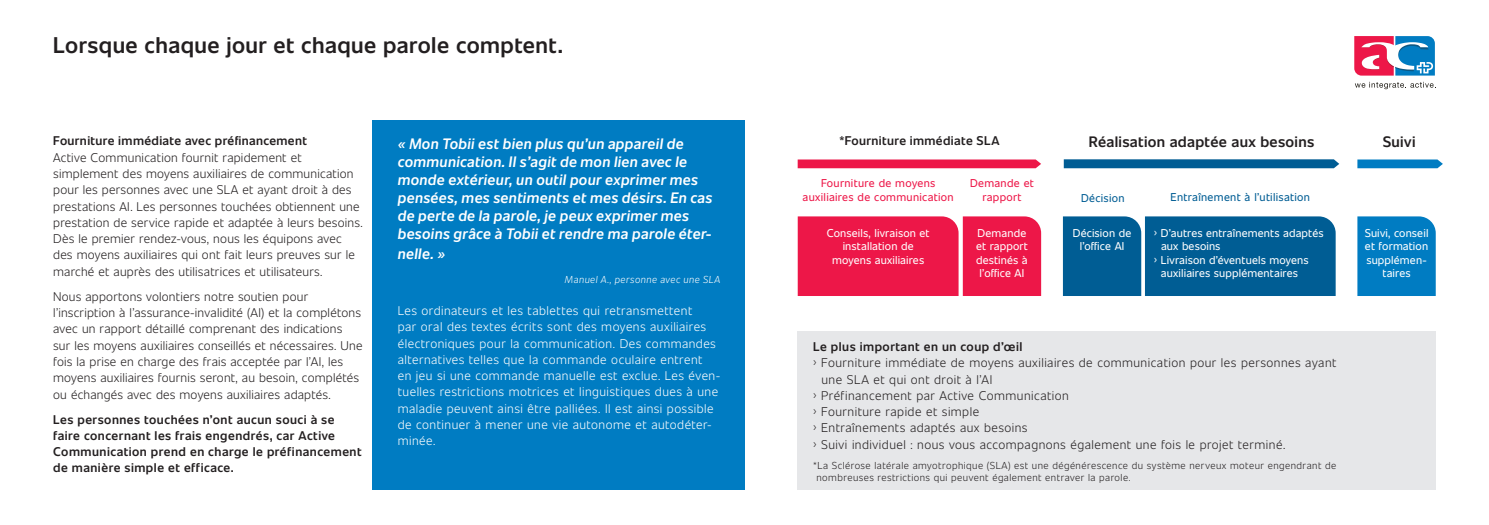
<style>
.page{position:relative;width:1489px;height:525px;background:#fff}
.page>*{position:absolute;margin:0;border:0;box-sizing:border-box;transform-origin:0 0}
.t1{font:600 22.5px "Unitext";letter-spacing:.02em;color:#231f20}
.t2{font:italic 600 15px/18px "Unitext";letter-spacing:.02em;color:#fff}
.t3{font:600 15px "Unitext";letter-spacing:.02em;color:#231f20}
.Fliesstext{font:300 12.5px/16.2px "Unitext";letter-spacing:.015em;color:#231f20}
.t4{font:300 12.5px/16.2px "Unitext";letter-spacing:.035em;color:#fff}
.Fliesstext-2{font:300 12.5px/16.2px "Unitext";letter-spacing:.035em;color:#231f20}
.t5{font:600 12.5px/16.2px "Unitext";letter-spacing:.04em;color:#231f20}
.t6{font:11.25px/13.5px "Unitext";letter-spacing:.01em;color:#fff;text-align:center}
.t7{font:11.25px/13.5px "Unitext";letter-spacing:.025em;color:#ed1748;text-align:center}
.t8{font:11.25px "Unitext";letter-spacing:.025em;color:#005d94}
.t9{font:300 10px/12.5px "Unitext";letter-spacing:.045em;color:#231f20}
.t10{font:italic 300 10px "Unitext";letter-spacing:.045em;color:#fff}
</style>
<div class="page">
<div style="left:372px;top:120px;width:372px;height:370px;background:#007cc2"></div>
<div style="left:797px;top:331px;width:638px;height:159px;background:#e6e7e9"></div>
<div style="left:797px;top:216px;width:244px;height:80px;background:#ed1748"></div>
<div style="left:1357px;top:216px;width:78px;height:80px;background:#007cc2"></div>
<div style="left:1062px;top:216px;width:273px;height:80px;background:#005d94"></div>
<svg style="left:1355px;top:82px;width:79px;height:7px"></svg>
<svg style="left:1354px;top:36px;width:80px;height:40px"></svg>
<svg style="left:1357px;top:159px;width:85px;height:9px"></svg>
<svg style="left:1063px;top:159px;width:276px;height:9px;background:#0c6498"></svg>
<svg style="left:797px;top:159px;width:244px;height:9px;background:#ee2654"></svg>
<p class="t1" style="left:53px;top:29px;width:511px">Lorsque chaque jour et chaque parole comptent.</p>
<p class="t5" style="left:53px;top:132px;width:255px">Fourniture immédiate avec préfinancement</p>
<p class="Fliesstext" style="left:53px;top:148px;width:311px">Active Communication fournit rapidement et simplement des moyens auxiliaires de communication pour les personnes avec une SLA et ayant droit à des prestations AI. Les personnes touchées obtiennent une prestation de service rapide et adaptée à leurs besoins.<br>Dès le premier rendez-vous, nous les équipons avec des moyens auxiliaires qui ont fait leurs preuves sur le marché et auprès des utilisatrices et utilisateurs.</p>
<p class="Fliesstext" style="left:53px;top:287px;width:311px">Nous apportons volontiers notre soutien pour l’inscription à l’assurance-invalidité (AI) et la complétons avec un rapport détaillé comprenant des indications<br>sur les moyens auxiliaires conseillés et nécessaires. Une fois la prise en charge des frais acceptée par l’AI, les moyens auxiliaires fournis seront, au besoin, complétés ou échangés avec des moyens auxiliaires adaptés.</p>
<p class="t5" style="left:53px;top:410px;width:310px">Les personnes touchées n’ont aucun souci à se faire concernant les frais engendrés, car Active Communication prend en charge le préfinancement de manière simple et efficace.</p>
<p class="t2" style="left:398px;top:134px;width:316px">« Mon Tobii est bien plus qu’un appareil de communication. Il s’agit de mon lien avec le monde extérieur, un outil pour exprimer mes pensées, mes sentiments et mes désirs. En cas de perte de la parole, je peux exprimer mes besoins grâce à Tobii et rendre ma parole éter-</p>
<p class="t2" style="left:398px;top:244px;width:49px">nelle. »</p>
<p class="t10" style="left:565px;top:272px;width:157px">Manuel A., personne avec une SLA</p>
<p class="t4" style="left:398px;top:301px;width:324px">Les ordinateurs et les tablettes qui retransmettent<br>par oral des textes écrits sont des moyens auxiliaires électroniques pour la communication. Des commandes alternatives telles que la commande oculaire entrent<br>en jeu si une commande manuelle est exclue. Les éven&shy;tuelles restrictions motrices et linguistiques dues à une maladie peuvent ainsi être palliées. Il est ainsi possible de continuer à mener une vie autonome et autodéter&shy;minée.</p>
<p class="t5" style="left:839px;top:132px;width:161px">*Fourniture immédiate SLA</p>
<p class="t3" style="left:1088px;top:131px;width:227px">Réalisation adaptée aux besoins</p>
<p class="t3" style="left:1382px;top:131px;width:34px">Suivi</p>
<p class="t7" style="left:802px;top:176px;width:152px">Fourniture de moyens auxiliaires de communication</p>
<p class="t7" style="left:970px;top:176px;width:65px">Demande et rapport</p>
<p class="t8" style="left:1081px;top:189px;width:45px">Décision</p>
<p class="t8" style="left:1170px;top:188px;width:141px">Entraînement à l’utilisation</p>
<p class="t6" style="left:826px;top:225px;width:104px">Conseils, livraison et installation de moyens auxiliaires</p>
<p class="t6" style="left:976px;top:225px;width:53px">Demande et rapport destinés à l’office AI</p>
<p class="t6" style="left:1072px;top:225px;width:60px">Décision de l’office AI</p>
<p class="t6" style="left:1364px;top:225px;width:65px">Suivi, conseil et formation supplémen&shy;taires</p>
<p class="t6" style="left:1160px;top:225px;width:164px;text-align:left;text-indent:-7px">› D’autres entraînements adaptés aux besoins</p>
<p class="t6" style="left:1153px;top:252px;width:156px">› Livraison d’éventuels moyens auxiliaires supplémentaires</p>
<p class="t5" style="left:813px;top:337px;width:211px">Le plus important en un coup d’œil</p>
<p class="Fliesstext-2" style="left:821px;top:353px;width:516px;text-indent:-8px">› Fourniture immédiate de moyens auxiliaires de communication pour les personnes ayant une SLA et qui ont droit à l’AI</p>
<p class="Fliesstext-2" style="left:813px;top:386px;width:257px">› Préfinancement par Active Communication</p>
<p class="Fliesstext-2" style="left:813px;top:402px;width:168px">› Fourniture rapide et simple</p>
<p class="Fliesstext-2" style="left:813px;top:418px;width:216px">› Entraînements adaptés aux besoins</p>
<p class="Fliesstext-2" style="left:813px;top:435px;width:473px">› Suivi individuel : nous vous accompagnons également une fois le projet terminé.</p>
<p class="t9" style="left:816px;top:458px;width:521px;text-indent:-3px">*La Sclérose latérale amyotrophique (SLA) est une dégénérescence du système nerveux moteur engendrant de nombreuses restrictions qui peuvent également entraver la parole.</p>
</div>
